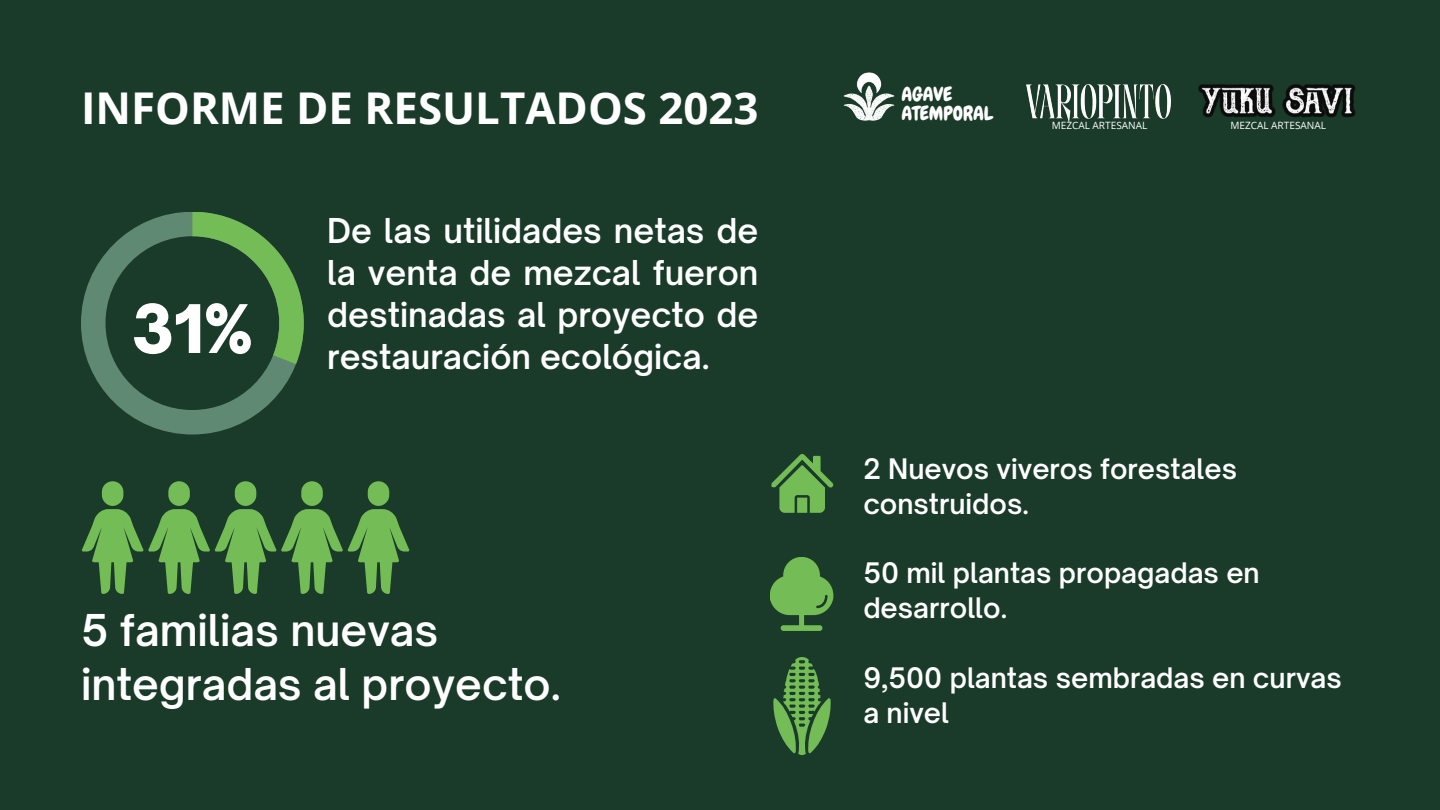
<style>
.page{position:relative;width:1440px;height:810px;background:#1a3b29}
.page>*{position:absolute;margin:0;border:0;box-sizing:border-box;transform-origin:0 0}
.t1{font:900 64px "Open Sauce One";color:#fff}
.t2{font:700 43.8px "Open Sans";color:#fff}
.t3{font:600 42px/54px "Open Sauce One";color:#fff}
.t4{font:600 32.8px/42px "Open Sauce One";color:#fff;text-align:justify}
.t5{font:600 27.1px/34.8px "Open Sauce One";color:#fff}
.t6{font:19.6px/19.3px "Chewy";color:#fff}
.t7{font:10.1px "Open Sans";color:#fff}
</style>
<div class="page">
<svg style="left:81px;top:212px;width:215px;height:223px"></svg>
<svg style="left:192px;top:212px;width:112px;height:152px"></svg>
<svg style="left:82px;top:481px;width:328px;height:113px"></svg>
<img style="left:1198px;top:84px;width:158px;height:34px">
<img style="left:843px;top:72px;width:52px;height:49px">
<img style="left:1027px;top:85px;width:144px;height:37px">
<svg style="left:770px;top:557px;width:64px;height:74px"></svg>
<svg style="left:783px;top:657px;width:38px;height:98px"></svg>
<svg style="left:771px;top:454px;width:62px;height:59px"></svg>
<h2 class="t2" style="left:81px;top:78px;width:679px">INFORME DE RESULTADOS 2023</h2>
<h1 class="t1" style="left:132px;top:289px;width:123px">31%</h1>
<p class="t4" style="left:327px;top:210px;width:433px">De las utilidades netas de la venta de mezcal fueron destinadas al proyecto de restauración ecológica.</p>
<h3 class="t3" style="left:81px;top:603px;width:481px">5 familias nuevas integradas al proyecto.</h3>
<p class="t6" style="left:902px;top:84px;width:93px">AGAVE<br>ATEMPORAL</p>
<p class="t7" style="left:1052px;top:119px;width:97px">MEZCAL ARTESANAL</p>
<p class="t7" style="left:1230px;top:118px;width:97px">MEZCAL ARTESANAL</p>
<p class="t5" style="left:863px;top:451px;width:375px">2 Nuevos viveros forestales construidos.</p>
<p class="t5" style="left:863px;top:556px;width:398px">50 mil plantas propagadas en desarrollo.</p>
<p class="t5" style="left:863px;top:660px;width:480px">9,500 plantas sembradas en curvas a nivel</p>
</div>
